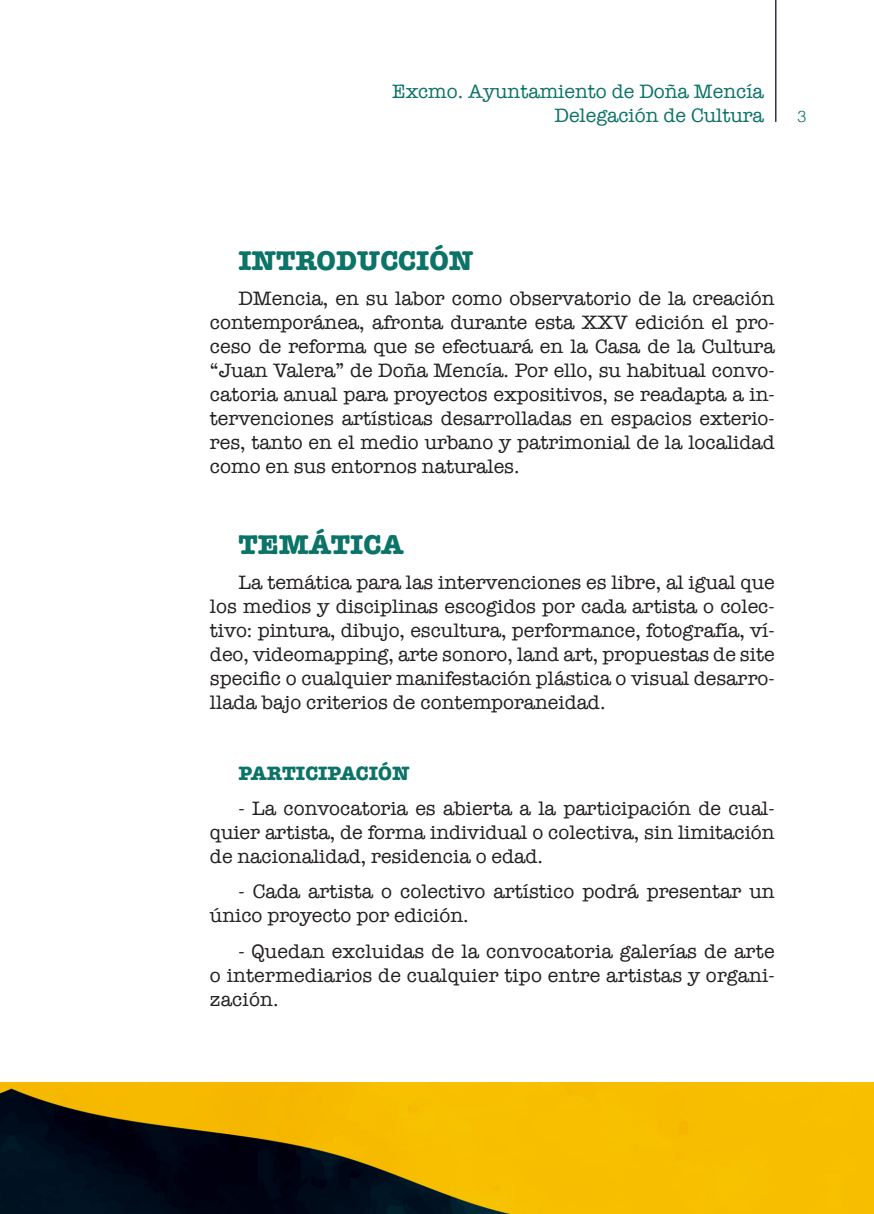
<style>
.page{position:relative;width:874px;height:1214px;background:#fff}
.page>*{position:absolute;margin:0;border:0;box-sizing:border-box;transform-origin:0 0}
.t1{font:700 28px "American Typewriter";color:#0b7367}
.t2{font:20px/24px "American Typewriter";color:#231f20;text-align:justify}
.t3{font:20px "American Typewriter";color:#0b7367}
.t4{font:700 20px "American Typewriter";color:#0b7367}
.t5{font:300 16px "Helvetica";color:#0b7367}
</style>
<div class="page">
<img style="left:0;top:1082px;width:873px;height:131px">
<hr style="left:774px;top:0;width:2px;height:122px;background:#2f3145">
<p class="t3" style="left:392px;top:76px;width:373px">Excmo. Ayuntamiento de Doña Mencía</p>
<p class="t3" style="left:554px;top:100px;width:211px">Delegación de Cultura</p>
<p class="t5" style="left:797px;top:103px;width:10px">3</p>
<p class="t1" style="left:238px;top:236px;width:236px">INTRODUCCIÓN</p>
<p class="t2" style="left:210px;top:286px;width:566px;text-indent:28px">DMencia, en su labor como observatorio de la creación contemporánea, afronta durante esta XXV edición el pro&shy;ceso de reforma que se efectuará en la Casa de la Cultura “Juan Valera” de Doña Mencía. Por ello, su habitual convo&shy;catoria anual para proyectos expositivos, se readapta a in&shy;tervenciones artísticas desarrolladas en espacios exterio&shy;res, tanto en el medio urbano y patrimonial de la localidad como en sus entornos naturales.</p>
<p class="t1" style="left:238px;top:520px;width:167px">TEMÁTICA</p>
<p class="t2" style="left:210px;top:569px;width:566px;text-indent:28px">La temática para las intervenciones es libre, al igual que los medios y disciplinas escogidos por cada artista o colec&shy;tivo: pintura, dibujo, escultura, performance, fotografía, ví&shy;deo, videomapping, arte sonoro, land art, propuestas de site specific o cualquier manifestación plástica o visual desarro&shy;llada bajo criterios de contemporaneidad.</p>
<p class="t4" style="left:238px;top:755px;width:172px">PARTICIPACIÓN</p>
<p class="t2" style="left:210px;top:795px;width:566px;text-indent:28px">- La convocatoria es abierta a la participación de cual&shy;quier artista, de forma individual o colectiva, sin limitación de nacionalidad, residencia o edad.</p>
<p class="t2" style="left:210px;top:879px;width:566px;text-indent:28px">- Cada artista o colectivo artístico podrá presentar un único proyecto por edición.</p>
<p class="t2" style="left:210px;top:938px;width:566px;text-indent:28px">- Quedan excluidas de la convocatoria galerías de arte o intermediarios de cualquier tipo entre artistas y organi&shy;zación.</p>
</div>
